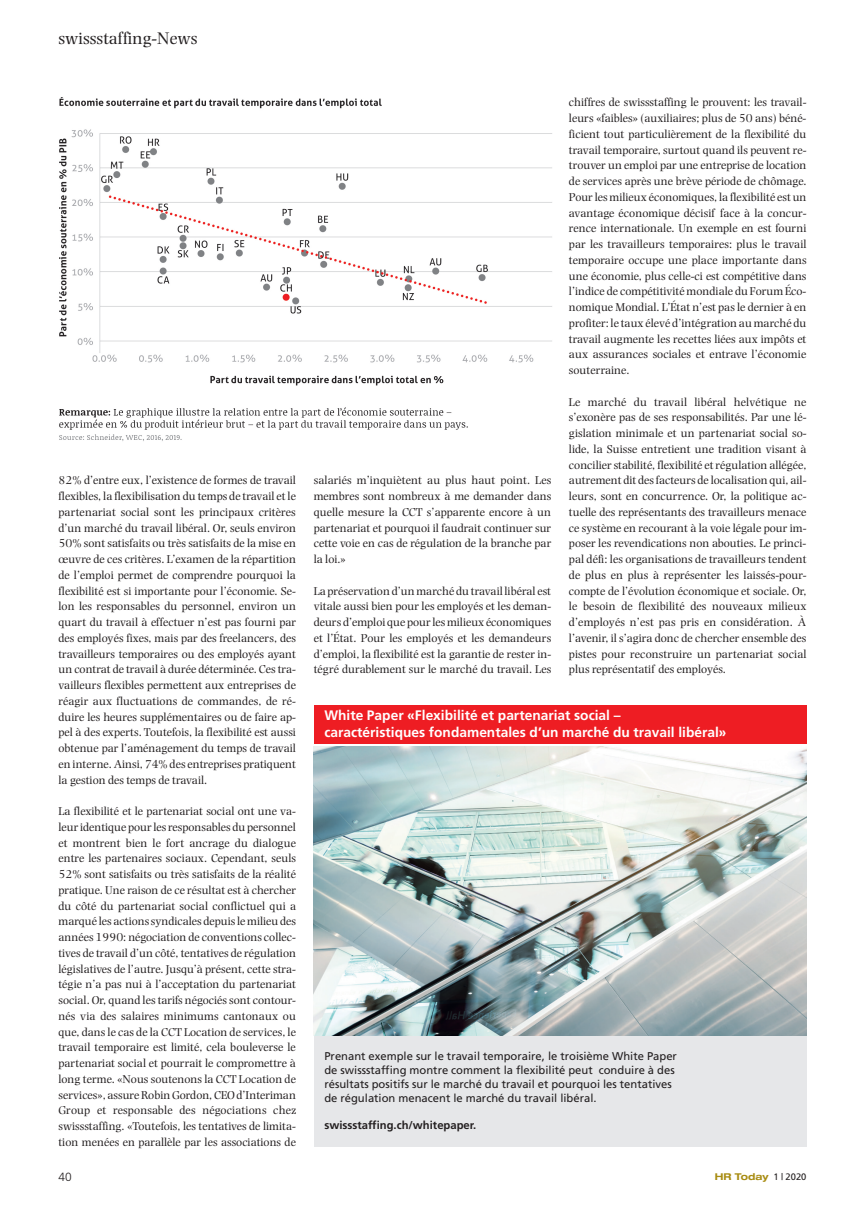
<style>
.page{position:relative;width:865px;height:1205px;background:#fff}
.page>*{position:absolute;margin:0;border:0;box-sizing:border-box;transform-origin:0 0}
.t1{font:17.5px "Photina";color:#231f20}
.t2{font:700 13.75px/17.5px "Frutiger";color:#fff}
.t3{font:11.88px/15.8px "Photina";color:#231f20;text-align:justify}
.t4{font:300 11.88px "Frutiger";color:#231f20}
.t5{font:11.25px/13.8px "Frutiger";color:#231f20}
.t6{font:700 11.25px "Frutiger";color:#231f20}
.t7{font:700 expanded 9.38px "Helvetica Neue LT";color:#a88c12}
.s1{font-family:"Frutiger";font-weight:400;font-stretch:normal;color:#231f20}
</style>
<div class="page">
<img style="left:59px;top:97px;width:493px;height:344px">
<div style="left:314px;top:705px;width:492px;height:38px;background:#ee1d23"></div>
<div style="left:314px;top:746px;width:492px;height:400px;background:#e6e7e9"></div>
<img style="left:314px;top:746px;width:492px;height:290px">
<h1 class="t1" style="left:58px;top:28px;width:141px">swissstaffing-News</h1>
<p class="t3" style="left:58px;top:473px;width:239px">82% d’entre eux, l’existence de formes de travail flexibles, la flexibilisation du temps de travail et le partenariat social sont les principaux critères d’un marché du travail libéral. Or, seuls environ 50% sont satisfaits ou très satisfaits de la mise en œuvre de ces critères. L’examen de la répartition de l’emploi permet de comprendre pourquoi la flexibilité est si importante pour l’économie. Se&shy;lon les responsables du personnel, environ un quart du travail à effectuer n’est pas fourni par des employés fixes, mais par des freelancers, des travailleurs temporaires ou des employés ayant un contrat de travail à durée déterminée. Ces tra&shy;vailleurs flexibles permettent aux entreprises de réagir aux fluctuations de commandes, de ré&shy;duire les heures supplémentaires ou de faire ap&shy;pel à des experts. Toutefois, la flexibilité est aussi obtenue par l’aménagement du temps de travail en interne. Ainsi, 74% des entreprises pratiquent la gestion des temps de travail.</p>
<p class="t3" style="left:58px;top:803px;width:239px">La flexibilité et le partenariat social ont une va&shy;leur identique pour les responsables du personnel et montrent bien le fort ancrage du dialogue entre les partenaires sociaux. Cependant, seuls 52% sont satisfaits ou très satisfaits de la réalité pratique. Une raison de ce résultat est à chercher du côté du partenariat social conflictuel qui a marqué les actions syndicales depuis le milieu des années 1990: négociation de conventions collec&shy;tives de travail d’un côté, tentatives de régulation législatives de l’autre. Jusqu’à présent, cette stra&shy;tégie n’a pas nui à l’acceptation du partenariat social. Or, quand les tarifs négociés sont contour&shy;nés via des salaires minimums cantonaux ou que, dans le cas de la CCT Location de services, le travail temporaire est limité, cela bouleverse le partenariat social et pourrait le compromettre à long terme. «Nous soutenons la CCT Location de services», assure Robin Gordon, CEO d’Interiman Group et responsable des négociations chez swissstaffing. «Toutefois, les tentatives de limita&shy;tion menées en parallèle par les associations de</p>
<p class="t3" style="left:569px;top:95px;width:239px">chiffres de swissstaffing le prouvent: les travail&shy;leurs «faibles» (auxiliaires; plus de 50 ans) béné&shy;ficient tout particulièrement de la flexibilité du travail temporaire, surtout quand ils peuvent re&shy;trouver un emploi par une entreprise de location de services après une brève période de chômage.<br>Pour les milieux économiques, la flexibilité est un avantage économique décisif face à la concur&shy;rence internationale. Un exemple en est fourni par les travailleurs temporaires: plus le travail temporaire occupe une place importante dans une économie, plus celle-ci est compétitive dans l’indice de compétitivité mondiale du Forum Éco&shy;nomique Mondial. L’État n’est pas le dernier à en profiter: le taux élevé d’intégration au marché du travail augmente les recettes liées aux impôts et aux assurances sociales et entrave l’économie souterraine.</p>
<p class="t3" style="left:569px;top:394px;width:239px">Le marché du travail libéral helvétique ne s’exonère pas de ses responsabilités. Par une lé&shy;gislation minimale et un partenariat social so&shy;lide, la Suisse entretient une tradition visant à concilier stabilité, flexibilité et régulation allégée, autrement dit des facteurs de localisation qui, ail&shy;leurs, sont en concurrence. Or, la politique ac&shy;tuelle des représentants des travailleurs menace ce système en recourant à la voie légale pour im&shy;poser les revendications non abouties. Le princi&shy;pal défi: les organisations de travailleurs tendent de plus en plus à représenter les laissés-pour&shy;compte de l’évolution économique et sociale. Or, le besoin de flexibilité des nouveaux milieux d’employés n’est pas pris en considération. À l’avenir, il s’agira donc de chercher ensemble des pistes pour reconstruire un partenariat social plus représentatif des employés.</p>
<p class="t2" style="left:324px;top:706px;width:404px">White Paper «Flexibilité et partenariat social –<br>caractéristiques fondamentales d’un marché du travail libéral»</p>
<p class="t3" style="left:314px;top:473px;width:239px">salariés m’inquiètent au plus haut point. Les membres sont nombreux à me demander dans quelle mesure la CCT s’apparente encore à un partenariat et pourquoi il faudrait continuer sur cette voie en cas de régulation de la branche par la loi.»</p>
<p class="t3" style="left:314px;top:583px;width:239px">La préservation d’un marché du travail libéral est vitale aussi bien pour les employés et les deman&shy;deurs d’emploi que pour les milieux économiques et l’État. Pour les employés et les demandeurs d’emploi, la flexibilité est la garantie de rester in&shy;tégré durablement sur le marché du travail. Les</p>
<p class="t5" style="left:324px;top:1049px;width:354px">Prenant exemple sur le travail temporaire, le troisième White Paper de swissstaffing montre comment la flexibilité peut conduire à des résultats positifs sur le marché du travail et pourquoi les tentatives de régulation menacent le marché du travail libéral.</p>
<p class="t6" style="left:324px;top:1118px;width:153px">swissstaffing.ch/whitepaper.</p>
<p class="t4" style="left:58px;top:1169px;width:15px">40</p>
<p class="t7" style="left:715px;top:1171px;width:93px">HR Today <span class="s1">1 | 2020</span></p>
</div>
